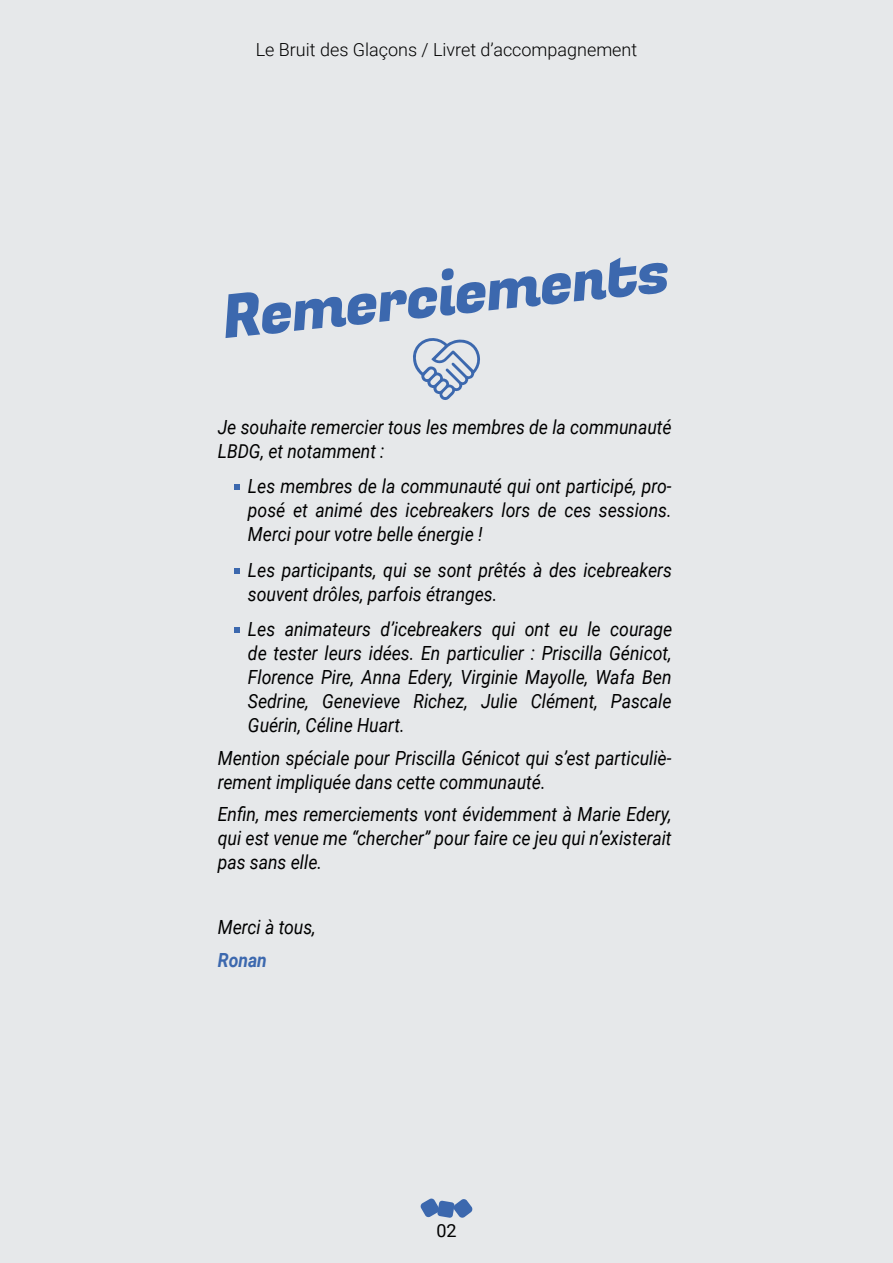
<style>
.page{position:relative;width:893px;height:1263px;background:#e6e8ea}
.page>*{position:absolute;margin:0;border:0;box-sizing:border-box;transform-origin:0 0}
.t1{font:60px "Fugaz One";color:#3c68ae}
.t2{font:italic 19.5px/24px "Roboto";color:#000;scale:.9 1}
.t3{font:italic 700 19.5px "Roboto";color:#3c68ae;scale:.9 1}
.t4{font:300 18px "Roboto";color:#000}
.t5{font:18px "Roboto";color:#000}
</style>
<div class="page">
<svg style="left:420px;top:1198px;width:53px;height:20px"></svg>
<svg style="left:235px;top:485px;width:5px;height:5px"></svg>
<svg style="left:235px;top:568px;width:5px;height:5px"></svg>
<svg style="left:235px;top:628px;width:5px;height:5px"></svg>
<svg style="left:413px;top:338px;width:67px;height:62px"></svg>
<p class="t4" style="left:256px;top:43px;width:383px">Le Bruit des Glaçons / Livret d’accompagnement</p>
<h1 class="t1" style="left:219px;top:290px;width:451px;rotate:-6deg">Remerciements</h1>
<p class="t2" style="left:218px;top:416px;width:506px">Je souhaite remercier tous les membres de la communauté<br>LBDG, et notamment :</p>
<p class="t2" style="left:248px;top:476px;width:472px;text-align:justify">Les membres de la communauté qui ont participé, pro&shy;posé et animé des icebreakers lors de ces sessions.<br>Merci pour votre belle énergie !</p>
<p class="t2" style="left:248px;top:559px;width:472px">Les participants, qui se sont prêtés à des icebreakers souvent drôles, parfois étranges.</p>
<p class="t2" style="left:248px;top:619px;width:473px;text-align:justify">Les animateurs d’icebreakers qui ont eu le courage de tester leurs idées. En particulier : Priscilla Génicot, Florence Pire, Anna Edery, Virginie Mayolle, Wafa Ben Sedrine, Genevieve Richez, Julie Clément, Pascale Guérin, Céline Huart.</p>
<p class="t2" style="left:218px;top:747px;width:506px">Mention spéciale pour Priscilla Génicot qui s’est particuliè&shy;rement impliquée dans cette communauté.</p>
<p class="t2" style="left:218px;top:801px;width:506px;text-align:justify">Enfin, mes remerciements vont évidemment à Marie Edery, qui est venue me “chercher” pour faire ce jeu qui n’existerait pas sans elle.</p>
<p class="t2" style="left:218px;top:917px;width:110px">Merci à tous,</p>
<p class="t3" style="left:218px;top:948px;width:56px">Ronan</p>
<p class="t5" style="left:436px;top:1223px;width:22px">02</p>
</div>
